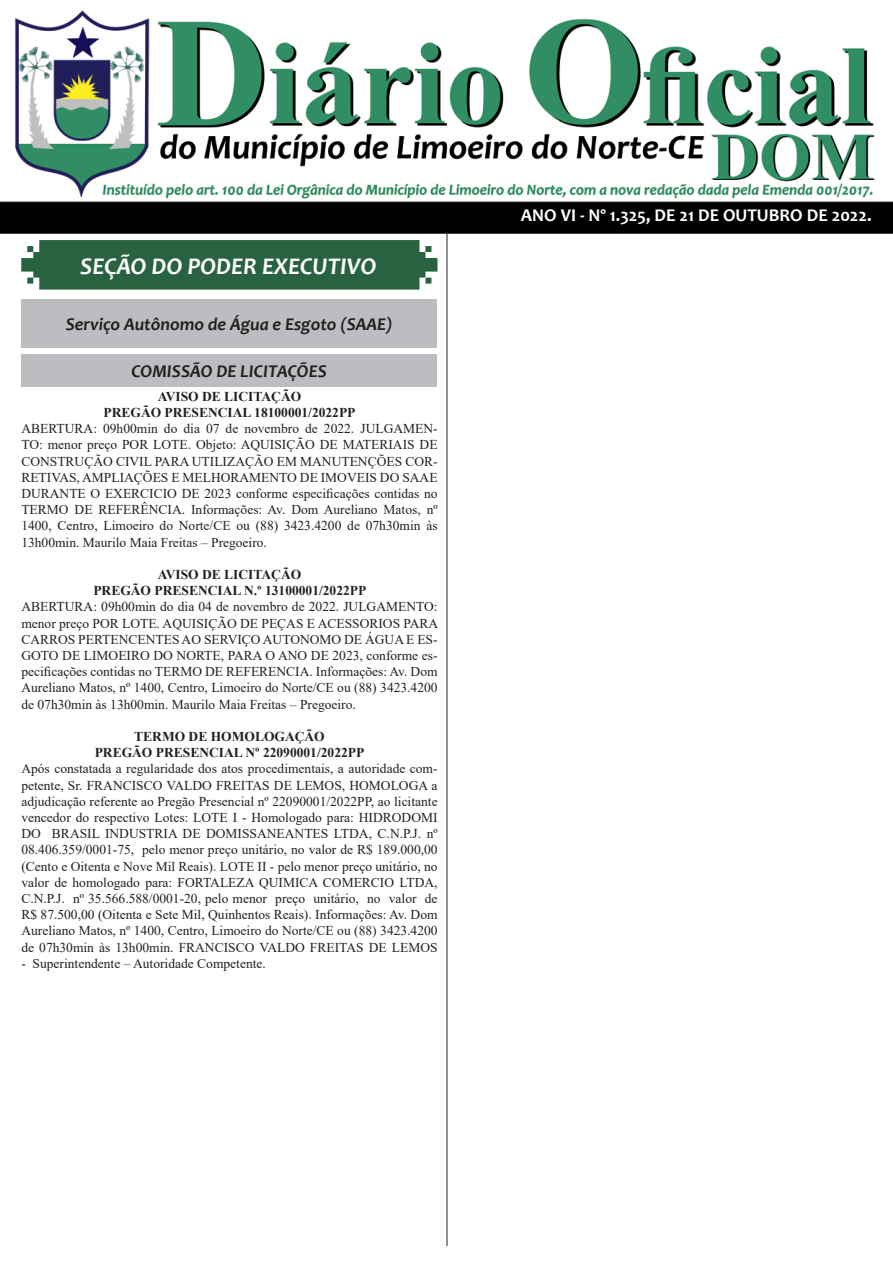
<style>
.page{position:relative;width:893px;height:1263px;background:#fff}
.page>*{position:absolute;margin:0;border:0;box-sizing:border-box;transform-origin:0 0}
.t1{font:italic 700 24px "Candara";color:#fff}
.t2{font:italic 700 18px "Candara";color:#231f20}
.t3{font:700 18px "Candara";color:#fff}
.t4{font:13.5px/16.2px "Times New Roman";color:#231f20;text-align:justify}
.t5{font:700 13.5px "Times New Roman";color:#231f20}
</style>
<div class="page">
<img style="left:0;top:10px;width:893px;height:224px">
<svg style="left:21px;top:240px;width:416px;height:50px;background:#346a4a"></svg>
<hr style="left:447px;top:231px;width:1px;height:1015px;background:#231f20">
<div style="left:21px;top:354px;width:416px;height:32px;background:#bcbdc0"></div>
<div style="left:21px;top:299px;width:416px;height:49px;background:#bcbdc0"></div>
<p class="t1" style="left:80px;top:251px;width:298px">SEÇÃO DO PODER EXECUTIVO</p>
<p class="t2" style="left:66px;top:313px;width:328px">Serviço Autônomo de Água e Esgoto (SAAE)</p>
<p class="t2" style="left:131px;top:360px;width:197px">COMISSÃO DE LICITAÇÕES</p>
<p class="t5" style="left:158px;top:386px;width:145px">AVISO DE LICITAÇÃO</p>
<p class="t5" style="left:103px;top:403px;width:254px">PREGÃO PRESENCIAL 18100001/2022PP</p>
<p class="t4" style="left:21px;top:420px;width:418px">ABERTURA: 09h00min do dia 07 de novembro de 2022. JULGAMEN-TO: menor preço POR LOTE. Objeto: AQUISIÇÃO DE MATERIAIS DE CONSTRUÇÃO CIVIL PARA UTILIZAÇÃO EM MANUTENÇÕES COR-RETIVAS, AMPLIAÇÕES E MELHORAMENTO DE IMOVEIS DO SAAE DURANTE O EXERCICIO DE 2023 conforme especificações contidas no TERMO DE REFERÊNCIA. Informações: Av. Dom Aureliano Matos, nº 1400, Centro, Limoeiro do Norte/CE ou (88) 3423.4200 de 07h30min às 13h00min. Maurilo Maia Freitas – Pregoeiro.</p>
<p class="t5" style="left:158px;top:565px;width:145px">AVISO DE LICITAÇÃO</p>
<p class="t5" style="left:93px;top:581px;width:274px">PREGÃO PRESENCIAL N.º 13100001/2022PP</p>
<p class="t4" style="left:21px;top:598px;width:418px">ABERTURA: 09h00min do dia 04 de novembro de 2022. JULGAMENTO: menor preço POR LOTE. AQUISIÇÃO DE PEÇAS E ACESSORIOS PARA CARROS PERTENCENTES AO SERVIÇO AUTONOMO DE ÁGUA E ES-GOTO DE LIMOEIRO DO NORTE, PARA O ANO DE 2023, conforme es&shy;pecificações contidas no TERMO DE REFERENCIA. Informações: Av. Dom Aureliano Matos, nº 1400, Centro, Limoeiro do Norte/CE ou (88) 3423.4200 de 07h30min às 13h00min. Maurilo Maia Freitas – Pregoeiro.</p>
<p class="t5" style="left:134px;top:727px;width:192px">TERMO DE HOMOLOGAÇÃO</p>
<p class="t5" style="left:95px;top:743px;width:271px">PREGÃO PRESENCIAL Nº 22090001/2022PP</p>
<p class="t4" style="left:21px;top:760px;width:418px">Após constatada a regularidade dos atos procedimentais, a autoridade com&shy;petente, Sr. FRANCISCO VALDO FREITAS DE LEMOS, HOMOLOGA a adjudicação referente ao Pregão Presencial nº 22090001/2022PP, ao licitante vencedor do respectivo Lotes: LOTE I - Homologado para: HIDRODOMI DO BRASIL INDUSTRIA DE DOMISSANEANTES LTDA, C.N.P.J. nº 08.406.359/0001-75, pelo menor preço unitário, no valor de R$ 189.000,00 (Cento e Oitenta e Nove Mil Reais). LOTE II - pelo menor preço unitário, no valor de homologado para: FORTALEZA QUIMICA COMERCIO LTDA, C.N.P.J. nº 35.566.588/0001-20, pelo menor preço unitário, no valor de R$ 87.500,00 (Oitenta e Sete Mil, Quinhentos Reais). Informações: Av. Dom Aureliano Matos, nº 1400, Centro, Limoeiro do Norte/CE ou (88) 3423.4200 de 07h30min às 13h00min. FRANCISCO VALDO FREITAS DE LEMOS</p>
<p class="t4" style="left:21px;top:955px;width:246px">- Superintendente – Autoridade Competente.</p>
<p class="t3" style="left:521px;top:204px;width:352px">ANO VI - Nº 1.325, DE 21 DE OUTUBRO DE 2022.</p>
</div>
